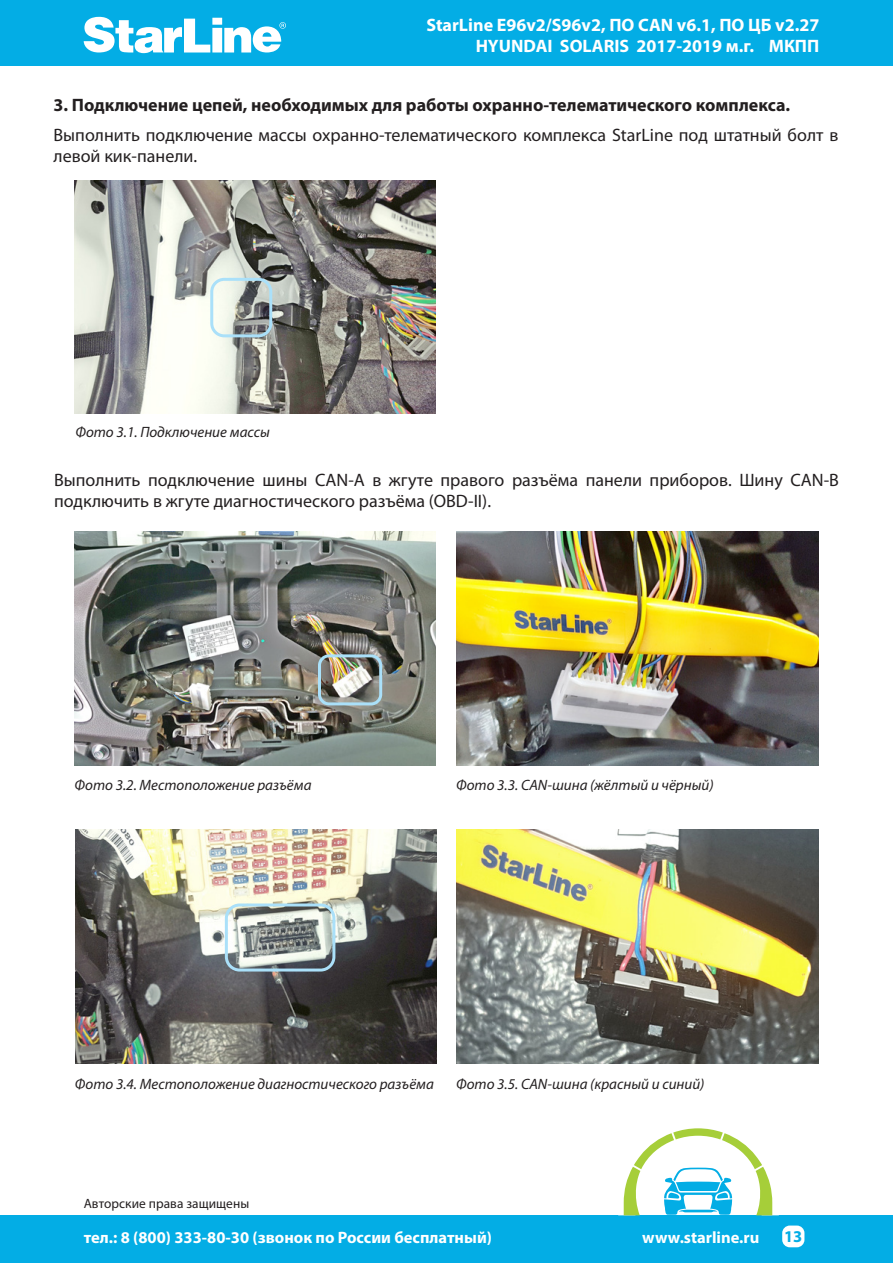
<style>
.page{position:relative;width:893px;height:1263px;background:#fff}
.page>*{position:absolute;margin:0;border:0;box-sizing:border-box;transform-origin:0 0}
.Основной_текст{font:18px/21.6px "Myriad Pro";color:#231f20}
.Основной_текст-2{font:700 18px "Myriad Pro";color:#231f20}
.t1{font:700 18px/21.6px "Myriad Pro";color:#fff;text-align:right}
.t2{font:700 16.5px "Myriad Pro";color:#fff}
.t3{font:700 16.5px "Myriad Pro";color:#03ade5}
.t4{font:italic 15px "Myriad Pro";color:#231f20}
.t5{font:13.5px "Myriad Pro";letter-spacing:.005em;color:#231f20}
</style>
<div class="page">
<div style="left:0;top:0;width:893px;height:65px;background:#03ade5"></div>
<svg style="left:84px;top:17px;width:202px;height:36px"></svg>
<div style="left:0;top:1215px;width:893px;height:48px;background:#03ade5"></div>
<div style="left:782px;top:1225px;width:22px;height:22px;background:#fff;border-radius:8px"></div>
<svg style="left:623px;top:1128px;width:150px;height:87px"></svg>
<img style="left:75px;top:180px;width:360px;height:234px">
<div style="left:210px;top:278px;width:62px;height:59px;border:3px solid #aae0f9;border-radius:12px"></div>
<img style="left:75px;top:531px;width:361px;height:234px">
<img style="left:456px;top:531px;width:362px;height:234px">
<div style="left:318px;top:654px;width:64px;height:51px;border:3px solid #aae0f9;border-radius:9px"></div>
<img style="left:456px;top:830px;width:362px;height:234px">
<img style="left:76px;top:830px;width:361px;height:234px">
<div style="left:225px;top:903px;width:110px;height:68px;border:3px solid #aae0f9;border-radius:13px"></div>
<p class="t1" style="left:426px;top:13px;width:394px">StarLine E96v2/S96v2, ПО CAN v6.1, ПО ЦБ v2.27<br>HYUNDAI SOLARIS 2017-2019 м.г. MКПП</p>
<p class="Основной_текст-2" style="left:54px;top:93px;width:738px">3. Подключение цепей, необходимых для работы охранно-телематического комплекса.</p>
<p class="Основной_текст" style="left:54px;top:124px;width:786px">Выполнить подключение массы охранно-телематического комплекса StarLine под штатный болт в левой кик-панели.</p>
<p class="t4" style="left:75px;top:422px;width:196px">Фото 3.1. Подключение массы</p>
<p class="Основной_текст" style="left:54px;top:469px;width:786px">Выполнить подключение шины СAN-А в жгуте правого разъёма панели приборов. Шину CAN-B подключить в жгуте диагностического разъёма (OBD-II).</p>
<p class="t4" style="left:75px;top:775px;width:238px">Фото 3.2. Местоположение разъёма</p>
<p class="t4" style="left:456px;top:775px;width:259px">Фото 3.3. CAN-шина (жёлтый и чёрный)</p>
<p class="t4" style="left:75px;top:1074px;width:360px">Фото 3.4. Местоположение диагностического разъёма</p>
<p class="t4" style="left:456px;top:1074px;width:250px">Фото 3.5. CAN-шина (красный и синий)</p>
<p class="t5" style="left:84px;top:1195px;width:167px">Авторские права защищены</p>
<p class="t2" style="left:84px;top:1226px;width:410px">тел.: 8 (800) 333-80-30 (звонок по России бесплатный)</p>
<p class="t2" style="left:642px;top:1226px;width:119px">www.starline.ru</p>
<p class="t3" style="left:784px;top:1226px;width:20px">13</p>
</div>
